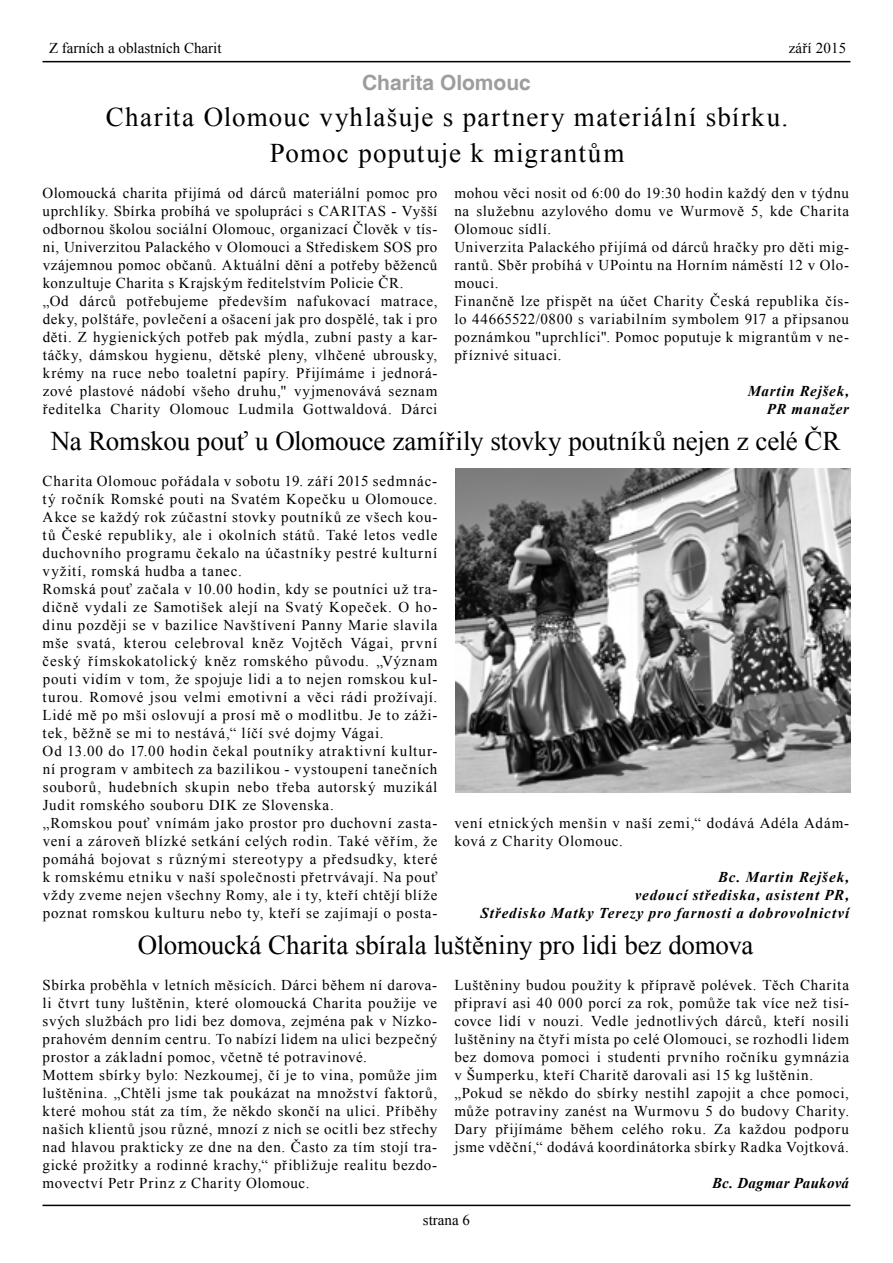
<style>
.page{position:relative;width:893px;height:1263px;background:#fff}
.page>*{position:absolute;margin:0;border:0;box-sizing:border-box;transform-origin:0 0}
.t1{font:27px/36px "Times New Roman";letter-spacing:.05em;color:#000;text-align:center}
.t2{font:27px "Times New Roman";letter-spacing:-.01em;color:#000}
.t3{font:27px "Times New Roman";letter-spacing:.01em;color:#000}
.t4{font:700 21px "Helvetica";color:#9d9d9c}
.t5{font:15px/18px "Times New Roman";letter-spacing:.05em;color:#000}
.t6{font:italic 700 15px/18px "Times New Roman";letter-spacing:.06em;color:#000;text-align:right}
.t7{font:15px "Times New Roman";color:#000}
.t8{font:italic 700 15px "Times New Roman";letter-spacing:.015em;color:#000}
.t9{font:15px "Times New Roman";letter-spacing:.01em;color:#000}
</style>
<div class="page">
<hr style="left:43px;top:1205px;width:807px;height:1px;background:#000">
<hr style="left:43px;top:61px;width:807px;height:1px;background:#000">
<img style="left:455px;top:468px;width:395px;height:324px">
<p class="t7" style="left:49px;top:37px;width:174px">Z farních a oblastních Charit</p>
<h2 class="t4" style="left:362px;top:70px;width:170px">Charita Olomouc</h2>
<p class="t9" style="left:789px;top:37px;width:59px">září 2015</p>
<h1 class="t1" style="left:106px;top:98px;width:684px">Charita Olomouc vyhlašuje s partnery materiální sbírku.<br>Pomoc poputuje k migrantům</h1>
<p class="t5" style="left:43px;top:184px;width:396px">Olomoucká charita přijímá od dárců materiální pomoc pro uprchlíky. Sbírka probíhá ve spolupráci s CARITAS - Vyšší odbornou školou sociální Olomouc, organizací Člověk v tís&shy;ni, Univerzitou Palackého v Olomouci a Střediskem SOS pro vzájemnou pomoc občanů. Aktuální dění a potřeby běženců konzultuje Charita s Krajským ředitelstvím Policie ČR.<br>„Od dárců potřebujeme především nafukovací matrace, deky, polštáře, povlečení a ošacení jak pro dospělé, tak i pro děti. Z hygienických potřeb pak mýdla, zubní pasty a kar&shy;táčky, dámskou hygienu, dětské pleny, vlhčené ubrousky, krémy na ruce nebo toaletní papíry. Přijímáme i jednorá&shy;zové plastové nádobí všeho druhu," vyjmenovává seznam ředitelka Charity Olomouc Ludmila Gottwaldová. Dárci</p>
<p class="t5" style="left:454px;top:184px;width:396px">mohou věci nosit od 6:00 do 19:30 hodin každý den v týdnu na služebnu azylového domu ve Wurmově 5, kde Charita Olomouc sídlí.<br>Univerzita Palackého přijímá od dárců hračky pro děti mig&shy;rantů. Sběr probíhá v UPointu na Horním náměstí 12 v Olo&shy;mouci.<br>Finančně lze přispět na účet Charity Česká republika čís&shy;lo 44665522/0800 s variabilním symbolem 917 a připsanou poznámkou "uprchlíci". Pomoc poputuje k migrantům v ne&shy;příznivé situaci.</p>
<p class="t6" style="left:748px;top:382px;width:103px">Martin Rejšek,<br>PR manažer</p>
<h1 class="t2" style="left:51px;top:422px;width:791px">Na Romskou pouť u Olomouce zamířily stovky poutníků nejen z celé ČR</h1>
<p class="t5" style="left:43px;top:472px;width:396px">Charita Olomouc pořádala v sobotu 19. září 2015 sedmnác&shy;tý ročník Romské pouti na Svatém Kopečku u Olomouce.<br>Akce se každý rok zúčastní stovky poutníků ze všech kou&shy;tů České republiky, ale i okolních států. Také letos vedle duchovního programu čekalo na účastníky pestré kulturní vyžití, romská hudba a tanec.<br>Romská pouť začala v 10.00 hodin, kdy se poutníci už tra&shy;dičně vydali ze Samotišek alejí na Svatý Kopeček. O ho&shy;dinu později se v bazilice Navštívení Panny Marie slavila mše svatá, kterou celebroval kněz Vojtěch Vágai, první český římskokatolický kněz romského původu. „Význam pouti vidím v tom, že spojuje lidi a to nejen romskou kul&shy;turou. Romové jsou velmi emotivní a věci rádi prožívají.<br>Lidé mě po mši oslovují a prosí mě o modlitbu. Je to záži&shy;tek, běžně se mi to nestává,“ líčí své dojmy Vágai.<br>Od 13.00 do 17.00 hodin čekal poutníky atraktivní kultur&shy;ní program v ambitech za bazilikou - vystoupení tanečních souborů, hudebních skupin nebo třeba autorský muzikál Judit romského souboru DIK ze Slovenska.<br>„Romskou pouť vnímám jako prostor pro duchovní zasta&shy;vení a zároveň blízké setkání celých rodin. Také věřím, že pomáhá bojovat s různými stereotypy a předsudky, které k romskému etniku v naší společnosti přetrvávají. Na pouť vždy zveme nejen všechny Romy, ale i ty, kteří chtějí blíže poznat romskou kulturu nebo ty, kteří se zajímají o posta-</p>
<p class="t5" style="left:454px;top:814px;width:396px">vení etnických menšin v naší zemi,“ dodává Adéla Adám&shy;ková z Charity Olomouc.</p>
<p class="t6" style="left:480px;top:868px;width:370px">Bc. Martin Rejšek,<br>vedoucí střediska, asistent PR,<br>Středisko Matky Terezy pro farnosti a dobrovolnictví</p>
<h1 class="t3" style="left:138px;top:926px;width:617px">Olomoucká Charita sbírala luštěniny pro lidi bez domova</h1>
<p class="t5" style="left:43px;top:976px;width:396px">Sbírka proběhla v letních měsících. Dárci během ní darova&shy;li čtvrt tuny luštěnin, které olomoucká Charita použije ve svých službách pro lidi bez domova, zejména pak v Nízko&shy;prahovém denním centru. To nabízí lidem na ulici bezpečný prostor a základní pomoc, včetně té potravinové.<br>Mottem sbírky bylo: Nezkoumej, čí je to vina, pomůže jim luštěnina. „Chtěli jsme tak poukázat na množství faktorů, které mohou stát za tím, že někdo skončí na ulici. Příběhy našich klientů jsou různé, mnozí z nich se ocitli bez střechy nad hlavou prakticky ze dne na den. Často za tím stojí tra&shy;gické prožitky a rodinné krachy,“ přibližuje realitu bezdo&shy;movectví Petr Prinz z Charity Olomouc.</p>
<p class="t5" style="left:454px;top:976px;width:396px">Luštěniny budou použity k přípravě polévek. Těch Charita připraví asi 40 000 porcí za rok, pomůže tak více než tisí&shy;covce lidí v nouzi. Vedle jednotlivých dárců, kteří nosili luštěniny na čtyři místa po celé Olomouci, se rozhodli lidem bez domova pomoci i studenti prvního ročníku gymnázia v Šumperku, kteří Charitě darovali asi 15 kg luštěnin. „Pokud se někdo do sbírky nestihl zapojit a chce pomoci, může potraviny zanést na Wurmovu 5 do budovy Charity.<br>Dary přijímáme během celého roku. Za každou podporu jsme vděční,“ dodává koordinátorka sbírky Radka Vojtková.</p>
<p class="t8" style="left:712px;top:1173px;width:139px">Bc. Dagmar Pauková</p>
<p class="t5" style="left:423px;top:1210px;width:49px">strana 6</p>
</div>
